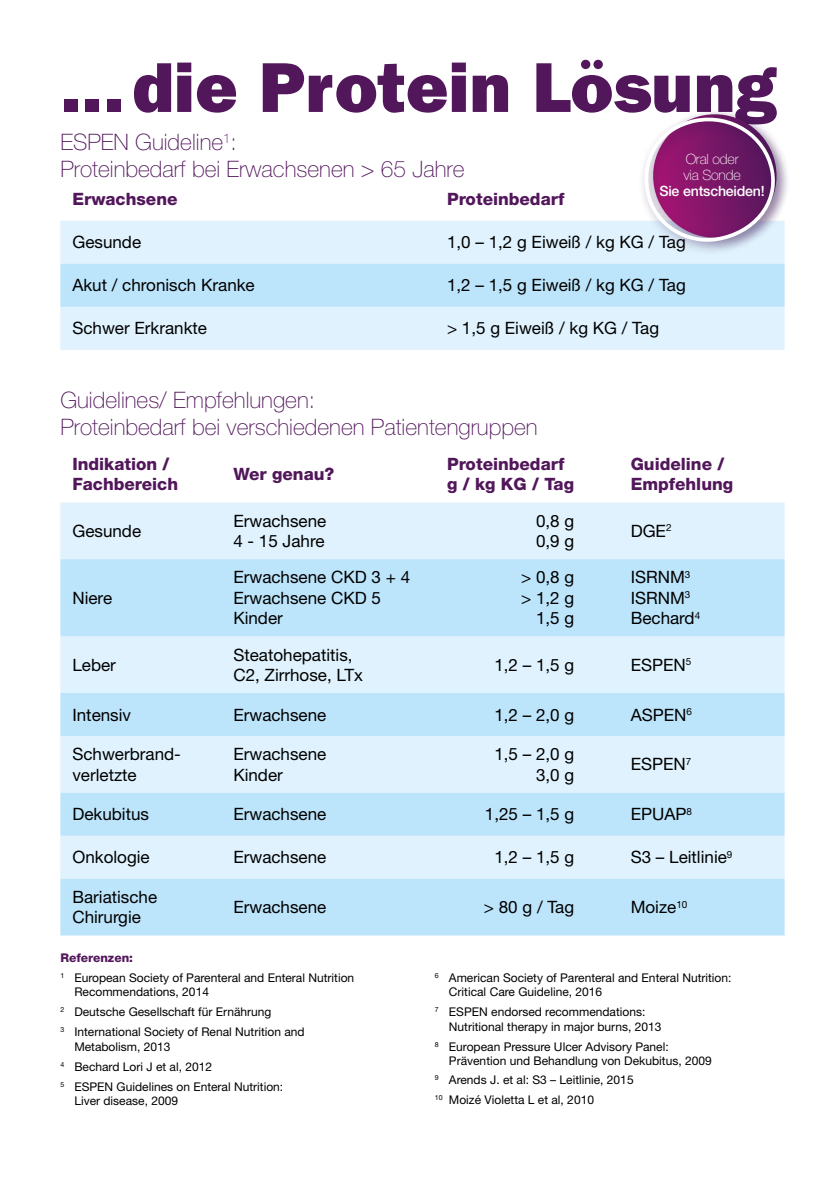
<style>
.page{position:relative;width:840px;height:1191px;background:#fff}
.page>*{position:absolute;margin:0;border:0;box-sizing:border-box;transform-origin:0 0}
.t1{font:800 70.8px "Franklin Gothic";color:#52165b}
.t2{font:100 22.6px/27.2px "Helvetica Neue LT Std";color:#52165b}
.t3{font:17px/20.4px "Helvetica Neue LT Std";color:#000}
.t4{font:800 17px/20.4px "Helvetica Neue LT Std";color:#52165b}
.t5{font:100 14.2px/15.6px "Helvetica Neue LT Std";letter-spacing:-.015em;color:#fff}
.t6{font:500 14.2px "Helvetica Neue LT Std";letter-spacing:-.015em;color:#fff}
.t7{font:12px/20px "Helvetica Neue LT Std";color:#000}
.s1{font-weight:800;color:#52165b}
</style>
<div class="page">
<div style="left:60px;top:221px;width:724px;height:129px;background:#dff2fd"></div>
<div style="left:60px;top:264px;width:724px;height:43px;background:#bce4fa"></div>
<div style="left:60px;top:502px;width:724px;height:57px;background:#dff2fd"></div>
<svg style="left:60px;top:559px;width:724px;height:376px;background:#cae9fb"></svg>
<div style="left:637px;top:112px;width:151px;height:144px;background:#371450;opacity:.48"></div>
<svg style="left:640px;top:114px;width:141px;height:130px"></svg>
<h1 class="t1" style="left:60px;top:46px;width:717px">...die Protein Lösung</h1>
<h2 class="t2" style="left:60px;top:129px;width:405px">ESPEN Guideline<sup>1</sup>:<br>Proteinbedarf bei Erwachsenen &gt; 65 Jahre</h2>
<p class="t5" style="left:683px;top:152px;width:59px">Oral oder via Sonde</p>
<p class="t6" style="left:659px;top:182px;width:107px">Sie entscheiden!</p>
<h3 class="t4" style="left:72px;top:189px;width:106px">Erwachsene</h3>
<h3 class="t4" style="left:447px;top:189px;width:119px">Proteinbedarf</h3>
<h3 class="t3" style="left:72px;top:232px;width:70px">Gesunde</h3>
<h3 class="t3" style="left:447px;top:232px;width:240px">1,0 – 1,2 g Eiweiß / kg KG / Tag</h3>
<h3 class="t3" style="left:72px;top:275px;width:184px">Akut / chronisch Kranke</h3>
<h3 class="t3" style="left:447px;top:275px;width:240px">1,2 – 1,5 g Eiweiß / kg KG / Tag</h3>
<h3 class="t3" style="left:72px;top:318px;width:136px">Schwer Erkrankte</h3>
<h3 class="t3" style="left:447px;top:318px;width:213px">&gt; 1,5 g Eiweiß / kg KG / Tag</h3>
<h2 class="t2" style="left:60px;top:386px;width:478px">Guidelines/ Empfehlungen:<br>Proteinbedarf bei verschiedenen Patientengruppen</h2>
<h3 class="t4" style="left:72px;top:454px;width:107px">Indikation /<br>Fachbereich</h3>
<h3 class="t4" style="left:233px;top:464px;width:102px">Wer genau?</h3>
<h3 class="t4" style="left:447px;top:454px;width:128px">Proteinbedarf g / kg KG / Tag</h3>
<h3 class="t4" style="left:630px;top:454px;width:104px">Guideline /<br>Empfehlung</h3>
<h3 class="t3" style="left:72px;top:520px;width:70px">Gesunde</h3>
<h3 class="t3" style="left:233px;top:510px;width:94px">Erwachsene<br>4 - 15 Jahre</h3>
<h3 class="t3" style="left:535px;top:510px;width:40px">0,8 g<br>0,9 g</h3>
<h3 class="t3" style="left:630px;top:520px;width:42px">DGE<sup>2</sup></h3>
<h3 class="t3" style="left:72px;top:587px;width:41px">Niere</h3>
<h3 class="t3" style="left:233px;top:567px;width:178px">Erwachsene CKD 3 + 4<br>Erwachsene CKD 5<br>Kinder</h3>
<h3 class="t3" style="left:521px;top:567px;width:55px;text-align:right">&gt; 0,8 g &gt; 1,2 g<br>1,5 g</h3>
<h3 class="t3" style="left:630px;top:567px;width:71px">ISRNM<sup>3<br></sup>ISRNM<sup>3<br></sup>Bechard<sup>4</sup></h3>
<h3 class="t3" style="left:72px;top:654px;width:45px">Leber</h3>
<h3 class="t3" style="left:233px;top:644px;width:131px">Steatohepatitis,<br>C2, Zirrhose, LTx</h3>
<h3 class="t3" style="left:494px;top:654px;width:81px">1,2 – 1,5 g</h3>
<h3 class="t3" style="left:630px;top:654px;width:62px">ESPEN<sup>5</sup></h3>
<h3 class="t3" style="left:72px;top:704px;width:60px">Intensiv</h3>
<h3 class="t3" style="left:233px;top:704px;width:94px">Erwachsene</h3>
<h3 class="t3" style="left:494px;top:704px;width:81px">1,2 – 2,0 g</h3>
<h3 class="t3" style="left:630px;top:704px;width:63px">ASPEN<sup>6</sup></h3>
<h3 class="t3" style="left:72px;top:743px;width:110px">Schwerbrand&shy;verletzte</h3>
<h3 class="t3" style="left:233px;top:743px;width:94px">Erwachsene<br>Kinder</h3>
<h3 class="t3" style="left:494px;top:743px;width:81px;text-align:right">1,5 – 2,0 g<br>3,0 g</h3>
<h3 class="t3" style="left:630px;top:754px;width:62px">ESPEN<sup>7</sup></h3>
<h3 class="t3" style="left:72px;top:804px;width:78px">Dekubitus</h3>
<h3 class="t3" style="left:233px;top:804px;width:94px">Erwachsene</h3>
<h3 class="t3" style="left:484px;top:804px;width:91px">1,25 – 1,5 g</h3>
<h3 class="t3" style="left:630px;top:804px;width:63px">EPUAP<sup>8</sup></h3>
<h3 class="t3" style="left:72px;top:847px;width:79px">Onkologie</h3>
<h3 class="t3" style="left:233px;top:847px;width:94px">Erwachsene</h3>
<h3 class="t3" style="left:494px;top:847px;width:81px">1,2 – 1,5 g</h3>
<h3 class="t3" style="left:630px;top:847px;width:103px">S3 – Leitlinie<sup>9</sup></h3>
<h3 class="t3" style="left:72px;top:886px;width:86px">Bariatische<br>Chirurgie</h3>
<h3 class="t3" style="left:233px;top:896px;width:94px">Erwachsene</h3>
<h3 class="t3" style="left:483px;top:896px;width:92px">&gt; 80 g / Tag</h3>
<h3 class="t3" style="left:630px;top:896px;width:58px">Moize<sup>10</sup></h3>
<p class="t7" style="left:60px;top:947px;width:295px"><span class="s1">Referenzen:<br></span><sup>1</sup> European Society of Parenteral and Enteral Nutrition</p>
<p class="t7" style="left:60px;top:981px;width:246px;text-indent:14px">Recommendations, 2014<br><sup>2</sup> Deutsche Gesellschaft für Ernährung<br><sup>3</sup> International Society of Renal Nutrition and</p>
<p class="t7" style="left:60px;top:1036px;width:224px;text-indent:14px">Metabolism, 2013<br><sup>4</sup> Bechard Lori J et al, 2012<br><sup>5</sup> ESPEN Guidelines on Enteral Nutrition:</p>
<p class="t7" style="left:74px;top:1090px;width:105px">Liver disease, 2009</p>
<p class="t7" style="left:448px;top:970px;width:284px;line-height:14.4px;text-indent:-14px"><sup>6</sup> American Society of Parenteral and Enteral Nutrition:<br>Critical Care Guideline, 2016</p>
<p class="t7" style="left:448px;top:1004px;width:214px;line-height:14.4px;text-indent:-14px"><sup>7</sup> ESPEN endorsed recommendations:<br>Nutritional therapy in major burns, 2013</p>
<p class="t7" style="left:448px;top:1039px;width:264px;line-height:14.4px;text-indent:-14px"><sup>8</sup> European Pressure Ulcer Advisory Panel:<br>Prävention und Behandlung von Dekubitus, 2009</p>
<p class="t7" style="left:434px;top:1069px;width:200px"><sup>9</sup> Arends J. et al: S3 – Leitlinie, 2015<br><sup>10</sup> Moizé Violetta L et al, 2010</p>
</div>
